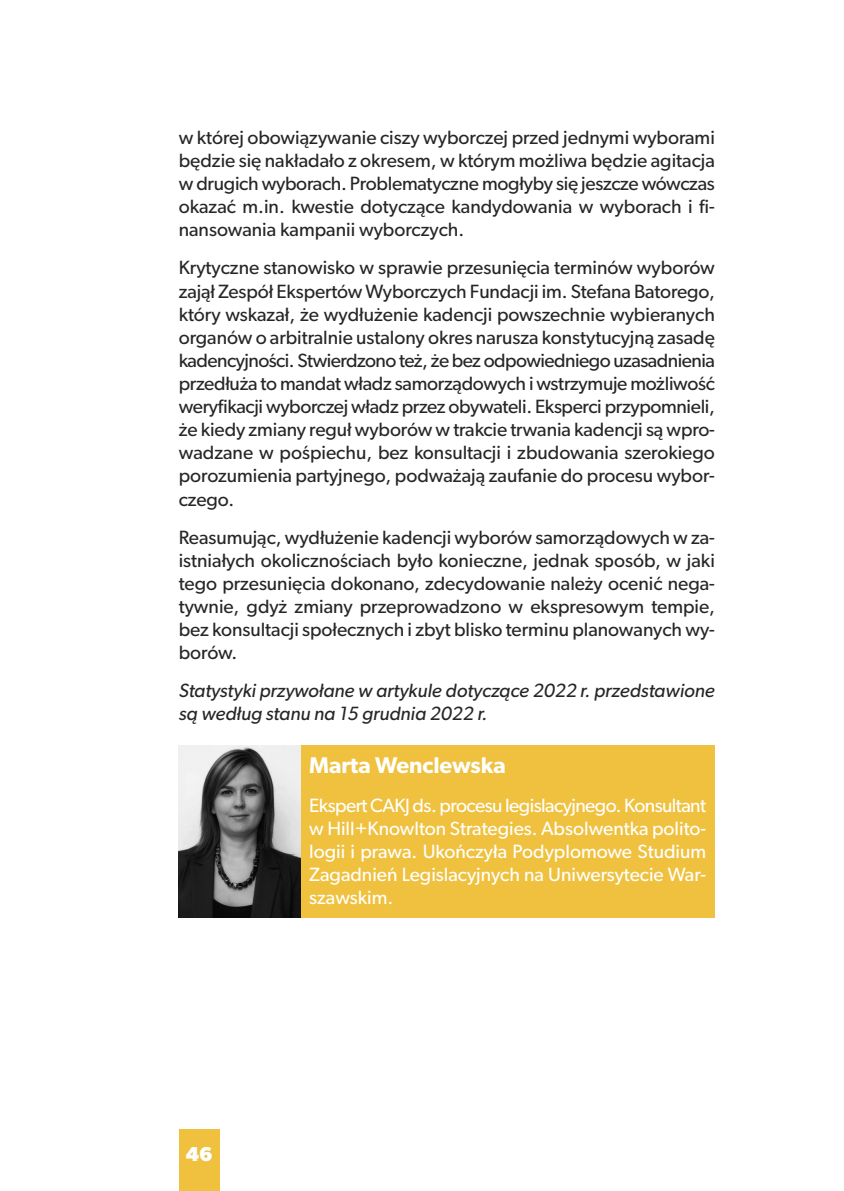
<style>
.page{position:relative;width:844px;height:1191px;background:#fff}
.page>*{position:absolute;margin:0;border:0;box-sizing:border-box;transform-origin:0 0}
.t1{font:600 22.75px "Gibson";color:#fff}
.t2{font:700 20.12px "Gibson";color:#fff}
.t3{font:19.25px/23.1px "Gibson";color:#272627;text-align:justify}
.t4{font:19.25px/23.1px "Gibson";color:#fff;text-align:justify}
.t5{font:italic 19.25px/23.1px "Gibson";color:#272627}
</style>
<div class="page">
<div style="left:179px;top:1129px;width:41px;height:62px;background:#efc13e"></div>
<div style="left:300px;top:745px;width:414px;height:173px;background:#efc13e"></div>
<img style="left:179px;top:745px;width:121px;height:173px">
<p class="t3" style="left:179px;top:126px;width:537px">w której obowiązywanie ciszy wyborczej przed jednymi wyborami będzie się nakładało z okresem, w którym możliwa będzie agitacja w drugich wyborach. Problematyczne mogłyby się jeszcze wówczas okazać m.in. kwestie dotyczące kandydowania w wyborach i fi&shy;nansowania kampanii wyborczych.</p>
<p class="t3" style="left:179px;top:256px;width:537px">Krytyczne stanowisko w sprawie przesunięcia terminów wyborów zajął Zespół Ekspertów Wyborczych Fundacji im. Stefana Batorego, który wskazał, że wydłużenie kadencji powszechnie wybieranych organów o arbitralnie ustalony okres narusza konstytucyjną zasadę kadencyjności. Stwierdzono też, że bez odpowiedniego uzasadnienia przedłuża to mandat władz samorządowych i wstrzymuje możliwość weryfikacji wyborczej władz przez obywateli. Eksperci przypomnieli, że kiedy zmiany reguł wyborów w trakcie trwania kadencji są wpro&shy;wadzane w pośpiechu, bez konsultacji i zbudowania szerokiego porozumienia partyjnego, podważają zaufanie do procesu wybor&shy;czego.</p>
<p class="t3" style="left:179px;top:525px;width:537px">Reasumując, wydłużenie kadencji wyborów samorządowych w za&shy;istniałych okolicznościach było konieczne, jednak sposób, w jaki tego przesunięcia dokonano, zdecydowanie należy ocenić nega&shy;tywnie, gdyż zmiany przeprowadzono w ekspresowym tempie, bez konsultacji społecznych i zbyt blisko terminu planowanych wy&shy;borów.</p>
<p class="t5" style="left:179px;top:678px;width:537px">Statystyki przywołane w artykule dotyczące 2022 r. przedstawione są według stanu na 15 grudnia 2022 r.</p>
<p class="t2" style="left:186px;top:1141px;width:28px">46</p>
<p class="t1" style="left:309px;top:757px;width:198px">Marta Wenclewska</p>
<p class="t4" style="left:309px;top:793px;width:398px">Ekspert CAKJ ds. procesu legislacyjnego. Konsultant w Hill+Knowlton Strategies. Absolwentka polito&shy;logii i prawa. Ukończyła Podyplomowe Studium Zagadnień Legislacyjnych na Uniwersytecie War&shy;szawskim.</p>
</div>
